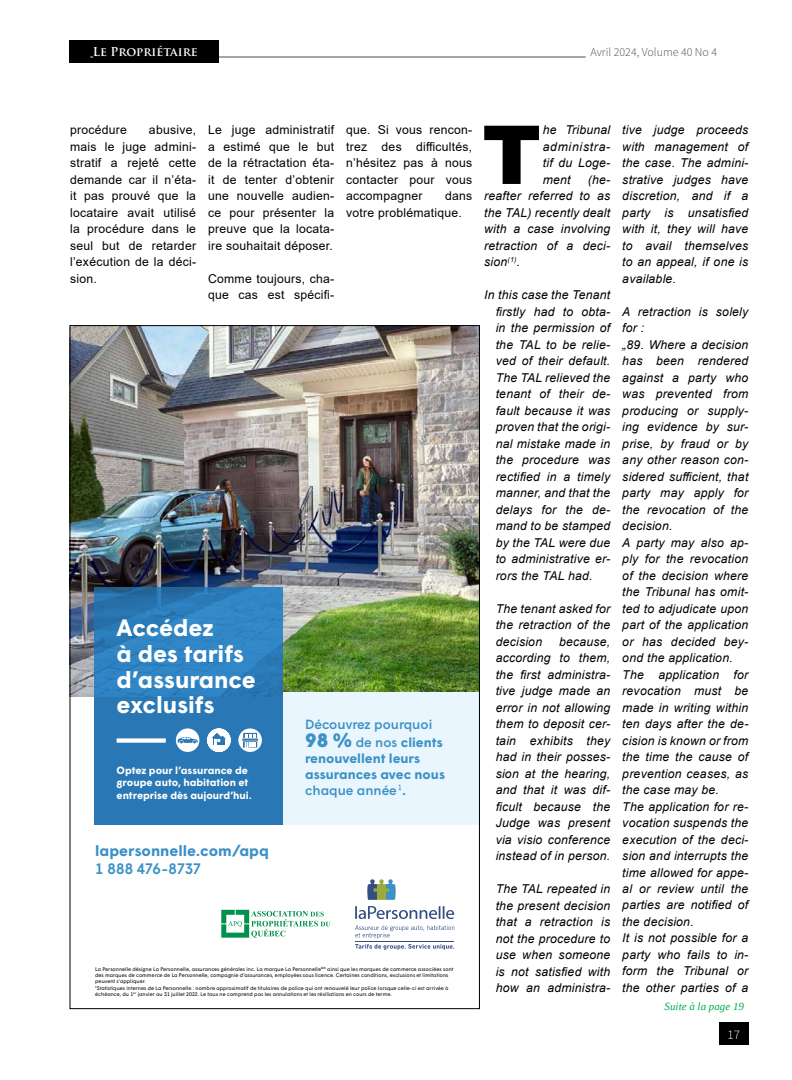
<style>
.page{position:relative;width:792px;height:1080px;background:#fff}
.page>*{position:absolute;margin:0;border:0;box-sizing:border-box;transform-origin:0 0}
.t1{font:900 81.4px "Arial";color:#000}
.t2{font:700 23.8px/25.7px "Wigrum";color:#fff}
.t3{font:700 15.2px "Wigrum";color:#3c91c6}
.t4{font:500 15.2px "Wigrum";letter-spacing:-.025em;color:#3c91c6}
.t5{font:700 13.3px/16px "Wigrum";color:#3c91c6}
.t6{font:500 13.3px/17.8px "Wigrum";color:#3c91c6}
.t7{font:300 13px "Source Sans Pro";color:#fff}
.t8{font:italic 12.2px/16.5px "Arial";letter-spacing:.02em;color:#000;text-align:justify}
.t9{font:12.2px/16.5px "Arial";letter-spacing:.02em;color:#000;text-align:justify}
.t10{font:300 12px "Source Sans Pro";color:#4d4d4f}
.t11{font:700 12px "Trajan Pro";color:#fff}
.t12{font:italic 11px "Liberation Serif";color:#00ad4e}
.t13{font:700 10.4px/12.5px "Wigrum";letter-spacing:-.005em;color:#fff}
.t14{font:5.2px/6.3px "Wigrum";color:#000}
.s1{font-weight:900;font-size:19.4px}
.s2{font-weight:700}
.s3{font-weight:500}
</style>
<div class="page">
<img style="left:72px;top:327px;width:406px;height:370px">
<svg style="left:95px;top:587px;width:188px;height:237px;background:#2b7bb8"></svg>
<div style="left:117px;top:738px;width:49px;height:5px;background:#fff"></div>
<svg style="left:207px;top:728px;width:24px;height:24px"></svg>
<svg style="left:176px;top:728px;width:23px;height:24px"></svg>
<svg style="left:238px;top:728px;width:24px;height:24px"></svg>
<div style="left:283px;top:692px;width:197px;height:132px;background:#eaf6fd"></div>
<svg style="left:355px;top:906px;width:99px;height:13px"></svg>
<svg style="left:367px;top:879px;width:29px;height:21px"></svg>
<svg style="left:355px;top:925px;width:99px;height:25px"></svg>
<svg style="left:221px;top:910px;width:109px;height:28px"></svg>
<hr style="left:216px;top:57px;width:370px;height:1px;background:#4d4d4f">
<div style="left:719px;top:1023px;width:30px;height:22px;background:#000"></div>
<div style="left:69px;top:40px;width:150px;height:23px;background:#000"></div>
<p class="t11" style="left:93px;top:44px;width:107px">Le Propriétaire</p>
<p class="t10" style="left:590px;top:44px;width:128px">Avril 2024, Volume 40 No 4</p>
<p class="t9" style="left:70px;top:122px;width:128px;text-indent:79px">abusive, mais le juge admini&shy;stratif a rejeté cette demande car il n’éta&shy;it pas prouvé que la locataire avait utilisé la procédure dans le seul but de retarder l’exécution de la déci&shy;sion.</p>
<p class="t9" style="left:208px;top:122px;width:128px">Le juge administratif a estimé que le but de la rétractation éta&shy;it de tenter d’obtenir une nouvelle audien&shy;ce pour présenter la preuve que la locata&shy;ire souhaitait déposer.</p>
<p class="t9" style="left:70px;top:122px;width:58px">procédure</p>
<p class="t9" style="left:208px;top:270px;width:128px">Comme toujours, cha&shy;que cas est spécifi-</p>
<p class="t9" style="left:346px;top:122px;width:128px">que. Si vous rencon&shy;trez des difficultés, n’hésitez pas à nous contacter pour vous accompagner</p>
<p class="t9" style="left:346px;top:188px;width:128px;text-indent:99px">dans votre problématique.</p>
<h2 class="t2" style="left:117px;top:613px;width:141px">Accédez<br>à des tarifs d’assurance exclusifs</h2>
<p class="t13" style="left:117px;top:763px;width:137px">Optez pour l’assurance de groupe auto, habitation et entreprise dès aujourd’hui.</p>
<p class="t3" style="left:95px;top:839px;width:175px">lapersonnelle.com/apq</p>
<p class="t4" style="left:95px;top:857px;width:108px">1 888 476-8737</p>
<p class="t6" style="left:305px;top:714px;width:139px">Découvrez pourquoi<br><span class="s1">98 %</span> de nos <span class="s2">clients</span></p>
<p class="t5" style="left:305px;top:749px;width:142px">renouvellent leurs assurances avec nous <span class="s3">chaque année</span> <sup>1</sup>.</p>
<p class="t14" style="left:95px;top:965px;width:360px">La Personnelle désigne La Personnelle, assurances générales inc. La marque La Personnelle<sup>MD</sup> ainsi que les marques de commerce associées sont des marques de commerce de La Personnelle, compagnie d’assurances, employées sous licence. Certaines conditions, exclusions et limitations peuvent s’appliquer.<br><sup>1</sup>Statistiques internes de La Personnelle : nombre approximatif de titulaires de police qui ont renouvelé leur police lorsque celle-ci est arrivée à échéance, du 1<sup>er</sup> janvier au 31 juillet 2022. Le taux ne comprend pas les annulations et les résiliations en cours de terme.</p>
<h1 class="t1" style="left:482px;top:96px;width:60px">T</h1>
<p class="t8" style="left:543px;top:122px;width:69px">he Tribunal administra&shy;tif du Loge&shy;ment</p>
<p class="t8" style="left:484px;top:172px;width:128px;text-indent:104px">(he&shy;reafter referred to as the TAL) recently dealt with a case involving retraction of a deci&shy;sion<sup>(1)</sup>.</p>
<p class="t8" style="left:496px;top:287px;width:116px;text-indent:-11px">In this case the Tenant firstly had to obta&shy;in the permission of the TAL to be relie&shy;ved of their default.<br>The TAL relieved the tenant of their de&shy;fault because it was proven that the origi&shy;nal mistake made in the procedure was rectified in a timely manner, and that the delays for the de&shy;mand to be stamped by the TAL were due to administrative er&shy;rors the TAL had.</p>
<p class="t8" style="left:496px;top:601px;width:116px">The tenant asked for the retraction of the decision</p>
<p class="t8" style="left:496px;top:633px;width:116px;text-indent:63px">because, according to them, the first administra&shy;tive judge made an error in not allowing them to deposit cer&shy;tain exhibits they had in their posses&shy;sion at the hearing, and that it was dif&shy;ficult because the Judge was present via visio conference instead of in person.</p>
<p class="t8" style="left:496px;top:881px;width:116px">The TAL repeated in the present decision that a retraction is not the procedure to use when someone is not satisfied with how an administra-</p>
<p class="t8" style="left:622px;top:122px;width:128px">tive judge proceeds with management of the case. The admini&shy;strative judges have discretion, and if a party is unsatisfied with it, they will have to avail themselves to an appeal, if one is available.</p>
<p class="t8" style="left:622px;top:303px;width:128px;text-align:left">A retraction is solely for :<br>„89. Where a decision has been rendered against a party who was prevented from producing or supply&shy;ing evidence by sur&shy;prise, by fraud or by any other reason con&shy;sidered sufficient, that party may apply for the revocation of the decision.<br>A party may also ap&shy;ply for the revocation of the decision where the Tribunal has omit&shy;ted to adjudicate upon part of the application or has decided bey&shy;ond the application.<br>The application for revocation must be made in writing within ten days after the de&shy;cision is known or from the time the cause of prevention ceases, as the case may be.<br>The application for re&shy;vocation suspends the execution of the deci&shy;sion and interrupts the time allowed for appe&shy;al or review until the parties are notified of the decision.<br>It is not possible for a party who fails to in&shy;form the Tribunal or the other parties of a</p>
<p class="t12" style="left:665px;top:999px;width:81px">Suite à la page 19</p>
<p class="t7" style="left:728px;top:1027px;width:14px">17</p>
</div>
